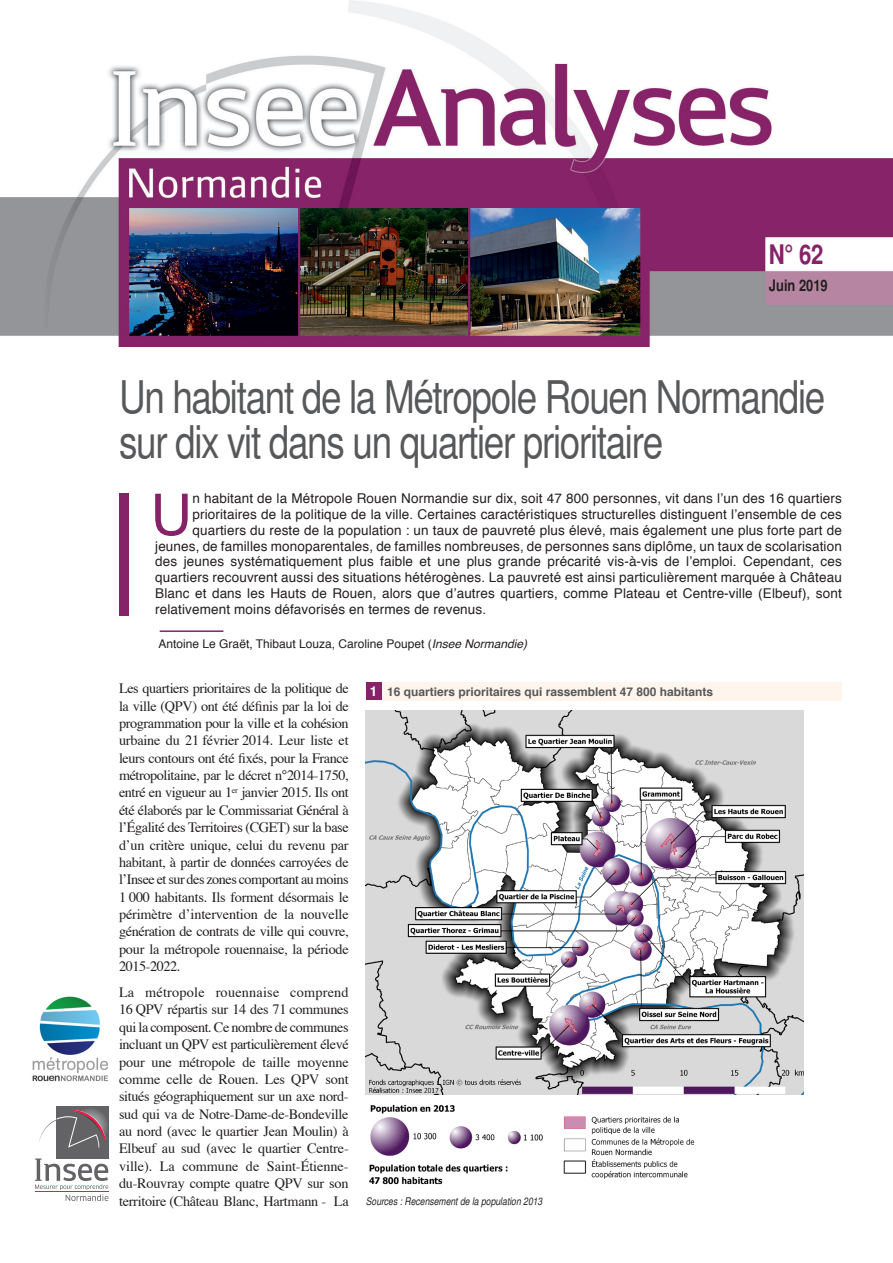
<style>
.page{position:relative;width:893px;height:1263px;background:#fff}
.page>*{position:absolute;margin:0;border:0;box-sizing:border-box;transform-origin:0 0}
.Chapo{font:57.45px "Helvetica";color:#862268}
.Titre_publication{font:condensed 45px/45px "Helvetica";letter-spacing:-.03em;color:#57585a}
.N_publication{font:700 condensed 27px "Helvetica";color:#862268}
.Date_publication{font:700 condensed 15.75px "Helvetica";color:#231f20}
.Texte_principal{font:14.25px/17.4px "Times";letter-spacing:-.02em;color:#231f20;text-align:justify}
.Chapo-2{font:13.5px "Helvetica";letter-spacing:.01em;color:#231f20}
.Figure_numéro{font:700 13.5px "Helvetica";color:#fff}
.Auteurs{font:12px "Helvetica";color:#231f20}
.Titre_figure{font:700 12px "Helvetica";color:#57585a}
.Sources{font:italic condensed 10.5px "Helvetica";color:#231f20}
.s1{font-style:italic}
</style>
<div class="page">
<img style="left:0;top:0;width:893px;height:346px">
<div style="left:119px;top:493px;width:10px;height:122px;background:#862268"></div>
<hr style="left:160px;top:630px;width:63px;height:2px;background:#862268">
<div style="left:57px;top:1107px;width:51px;height:51px;background:#636366"></div>
<svg style="left:35px;top:1109px;width:73px;height:92px"></svg>
<hr style="left:35px;top:1191px;width:73px;height:1px;background:#ed1845">
<div style="left:366px;top:682px;width:476px;height:18px;background:#fef5ed"></div>
<div style="left:366px;top:682px;width:16px;height:18px;background:#862268"></div>
<img style="left:32px;top:996px;width:76px;height:86px">
<img style="left:366px;top:710px;width:437px;height:385px">
<img style="left:370px;top:1105px;width:85px;height:51px">
<img style="left:412px;top:1131px;width:37px;height:14px">
<img style="left:449px;top:1125px;width:46px;height:25px">
<img style="left:507px;top:1131px;width:14px;height:14px">
<img style="left:523px;top:1134px;width:20px;height:7px">
<img style="left:369px;top:1164px;width:139px;height:21px">
<img style="left:563px;top:1116px;width:132px;height:63px">
<p class="N_publication" style="left:769px;top:238px;width:56px">N° 62</p>
<p class="Date_publication" style="left:769px;top:276px;width:60px">Juin 2019</p>
<p class="Titre_publication" style="left:119px;top:375px;width:708px">Un habitant de la Métropole Rouen Normandie sur dix vit dans un quartier prioritaire</p>
<p class="Chapo" style="left:150px;top:470px;width:43px">U</p>
<p class="Chapo-2" style="left:192px;top:488px;width:651px">n habitant de la Métropole Rouen Normandie sur dix, soit 47 800 personnes, vit dans l’un des 16 quartiers</p>
<p class="Chapo-2" style="left:192px;top:504px;width:651px">prioritaires de la politique de la ville. Certaines caractéristiques structurelles distinguent l’ensemble de ces</p>
<p class="Chapo-2" style="left:192px;top:520px;width:651px">quartiers du reste de la population : un taux de pauvreté plus élevé, mais également une plus forte part de</p>
<p class="Chapo-2" style="left:155px;top:535px;width:688px">jeunes, de familles monoparentales, de familles nombreuses, de personnes sans diplôme, un taux de scolarisation</p>
<p class="Chapo-2" style="left:155px;top:551px;width:688px">des jeunes systématiquement plus faible et une plus grande précarité vis-à-vis de l’emploi. Cependant, ces</p>
<p class="Chapo-2" style="left:155px;top:567px;width:688px">quartiers recouvrent aussi des situations hétérogènes. La pauvreté est ainsi particulièrement marquée à Château</p>
<p class="Chapo-2" style="left:155px;top:583px;width:688px">Blanc et dans les Hauts de Rouen, alors que d’autres quartiers, comme Plateau et Centre-ville (Elbeuf), sont</p>
<p class="Chapo-2" style="left:155px;top:598px;width:333px">relativement moins défavorisés en termes de revenus.</p>
<p class="Auteurs" style="left:159px;top:634px;width:370px">Antoine Le Graët, Thibaut Louza, Caroline Poupet (<span class="s1">Insee Normandie)</span></p>
<p class="Texte_principal" style="left:119px;top:678px;width:231px">Les quartiers prioritaires de la politique de la ville (QPV) ont été définis par la loi de programmation pour la ville et la cohésion urbaine du 21 février 2014. Leur liste et leurs contours ont été fixés, pour la France métropolitaine, par le décret n°2014-1750, entré en vigueur au 1<sup>er</sup> janvier 2015. Ils ont été élaborés par le Commissariat Général à l’Égalité des Territoires (CGET) sur la base d’un critère unique, celui du revenu par habitant, à partir de données carroyées de l’Insee et sur des zones comportant au moins 1 000 habitants. Ils forment désormais le périmètre d’intervention de la nouvelle génération de contrats de ville qui couvre, pour la métropole rouennaise, la période 2015-2022.</p>
<p class="Texte_principal" style="left:119px;top:982px;width:231px">La métropole rouennaise comprend 16 QPV répartis sur 14 des 71 communes qui la composent. Ce nombre de communes incluant un QPV est particulièrement élevé pour une métropole de taille moyenne comme celle de Rouen. Les QPV sont situés géographiquement sur un axe nord&shy;sud qui va de Notre-Dame-de-Bondeville au nord (avec le quartier Jean Moulin) à Elbeuf au sud (avec le quartier Centre&shy;ville). La commune de Saint-Étienne&shy;du-Rouvray compte quatre QPV sur son territoire (Château Blanc, Hartmann - La</p>
<p class="Figure_numéro" style="left:370px;top:681px;width:9px">1</p>
<p class="Titre_figure" style="left:387px;top:682px;width:328px">16 quartiers prioritaires qui rassemblent 47 800 habitants</p>
<p class="Sources" style="left:366px;top:1195px;width:178px">Sources : Recensement de la population 2013</p>
</div>
